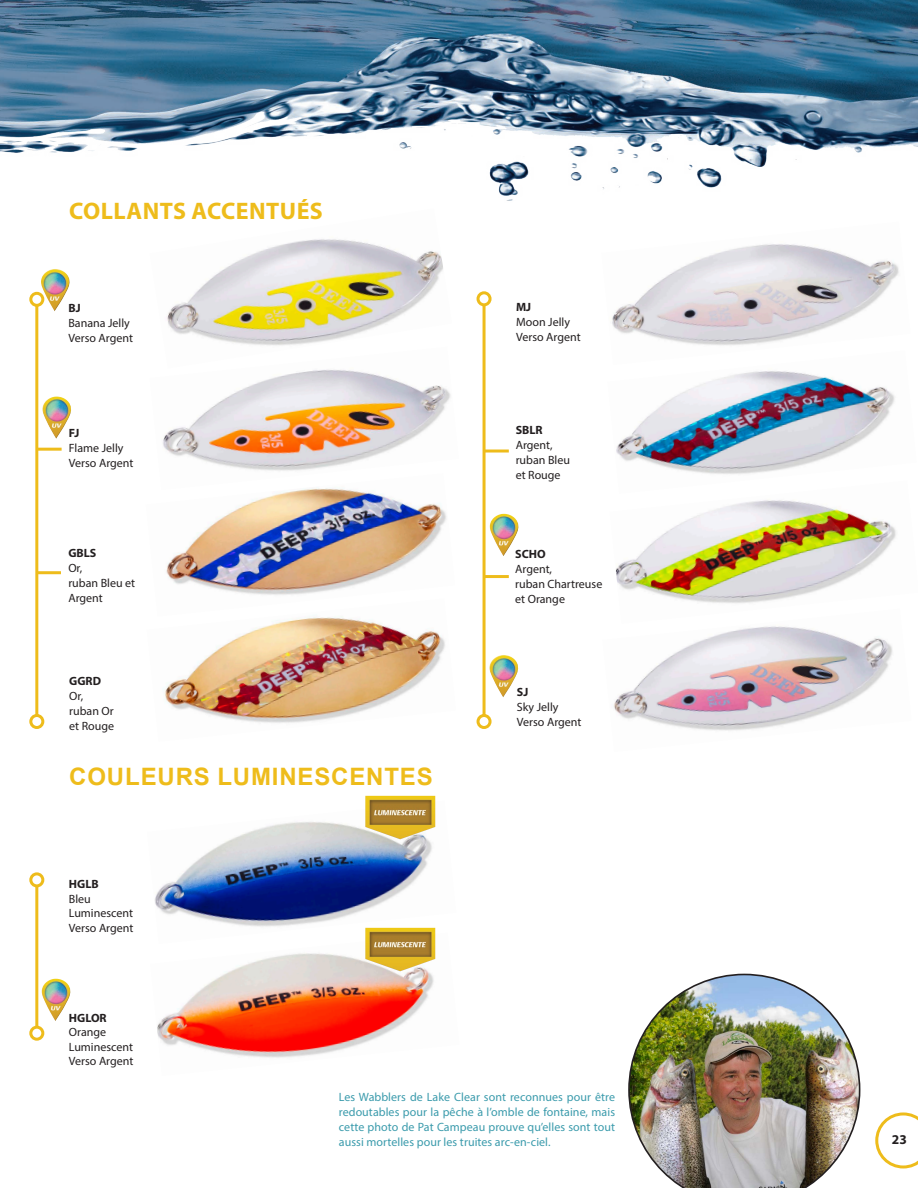
<style>
.page{position:relative;width:918px;height:1188px;background:#fff}
.page>*{position:absolute;margin:0;border:0;box-sizing:border-box;transform-origin:0 0}
.t1{font:700 24px "Arial";letter-spacing:.035em;color:#eebc1b}
.t2{font:700 24px "Myriad Pro";letter-spacing:.02em;color:#eebc1b}
.t3{font:700 13.5px "Myriad Pro";color:#231f20}
.t4{font:12px/15px "Myriad Pro";color:#231f20}
.t5{font:12px/15px "Myriad Pro";letter-spacing:.005em;color:#3b9bac;text-align:justify}
.t6{font:700 12px "Myriad Pro";color:#231f20}
</style>
<div class="page">
<img style="left:0;top:0;width:918px;height:201px">
<svg style="left:875px;top:1112px;width:43px;height:56px"></svg>
<hr style="left:37px;top:448px;width:25px;height:3px;background:#eebc1b">
<hr style="left:36px;top:571px;width:25px;height:3px;background:#eebc1b">
<img style="left:616px;top:371px;width:279px;height:103px">
<img style="left:616px;top:500px;width:280px;height:104px">
<img style="left:166px;top:490px;width:281px;height:105px">
<img style="left:165px;top:616px;width:280px;height:107px">
<img style="left:167px;top:239px;width:276px;height:107px">
<img style="left:39px;top:269px;width:31px;height:42px">
<img style="left:489px;top:514px;width:30px;height:42px">
<hr style="left:483px;top:305px;width:3px;height:410px;background:#eebc1b">
<div style="left:477px;top:291px;width:15px;height:15px;border:3px solid #eebc1b;border-radius:50%"></div>
<div style="left:477px;top:714px;width:15px;height:15px;border:3px solid #eebc1b;border-radius:50%"></div>
<hr style="left:484px;top:450px;width:25px;height:3px;background:#eebc1b">
<hr style="left:484px;top:575px;width:25px;height:3px;background:#eebc1b">
<img style="left:489px;top:655px;width:30px;height:42px">
<img style="left:42px;top:396px;width:29px;height:43px">
<img style="left:163px;top:369px;width:288px;height:121px">
<img style="left:612px;top:244px;width:287px;height:102px">
<img style="left:614px;top:626px;width:279px;height:105px">
<hr style="left:35px;top:305px;width:3px;height:410px;background:#eebc1b">
<div style="left:29px;top:292px;width:15px;height:15px;border:3px solid #eebc1b;border-radius:50%"></div>
<div style="left:29px;top:714px;width:15px;height:15px;border:3px solid #eebc1b;border-radius:50%"></div>
<hr style="left:35px;top:886px;width:3px;height:141px;background:#eebc1b">
<div style="left:29px;top:872px;width:15px;height:15px;border:3px solid #eebc1b;border-radius:50%"></div>
<div style="left:29px;top:1026px;width:15px;height:15px;border:3px solid #eebc1b;border-radius:50%"></div>
<img style="left:155px;top:801px;width:281px;height:132px">
<img style="left:157px;top:933px;width:279px;height:125px">
<img style="left:41px;top:979px;width:30px;height:42px">
<img style="left:628px;top:974px;width:232px;height:214px">
<img style="left:365px;top:796px;width:70px;height:43px">
<img style="left:365px;top:928px;width:70px;height:43px">
<p class="t2" style="left:69px;top:197px;width:255px">COLLANTS ACCENTUÉS</p>
<p class="t6" style="left:68px;top:301px;width:14px">BJ</p>
<p class="t4" style="left:68px;top:315px;width:63px">Banana Jelly</p>
<p class="t4" style="left:68px;top:330px;width:66px">Verso Argent</p>
<p class="t6" style="left:69px;top:426px;width:12px">FJ</p>
<p class="t4" style="left:69px;top:440px;width:56px">Flame Jelly</p>
<p class="t4" style="left:69px;top:455px;width:66px">Verso Argent</p>
<p class="t6" style="left:68px;top:546px;width:30px">GBLS</p>
<p class="t4" style="left:68px;top:560px;width:16px">Or,</p>
<p class="t4" style="left:68px;top:575px;width:68px">ruban Bleu et<br>Argent</p>
<p class="t6" style="left:69px;top:674px;width:33px">GGRD</p>
<p class="t4" style="left:69px;top:688px;width:16px">Or,</p>
<p class="t4" style="left:69px;top:703px;width:46px">ruban Or</p>
<p class="t4" style="left:69px;top:718px;width:46px">et Rouge</p>
<p class="t1" style="left:69px;top:760px;width:365px">COULEURS LUMINESCENTES</p>
<p class="t6" style="left:69px;top:878px;width:31px">HGLB</p>
<p class="t4" style="left:69px;top:891px;width:23px">Bleu</p>
<p class="t4" style="left:69px;top:906px;width:66px">Luminescent</p>
<p class="t4" style="left:69px;top:920px;width:66px">Verso Argent</p>
<p class="t6" style="left:69px;top:1011px;width:39px">HGLOR</p>
<p class="t4" style="left:69px;top:1024px;width:39px">Orange</p>
<p class="t4" style="left:69px;top:1039px;width:66px">Luminescent</p>
<p class="t4" style="left:69px;top:1053px;width:66px">Verso Argent</p>
<p class="t6" style="left:516px;top:300px;width:17px">MJ</p>
<p class="t4" style="left:516px;top:314px;width:55px">Moon Jelly</p>
<p class="t4" style="left:516px;top:329px;width:66px">Verso Argent</p>
<p class="t6" style="left:516px;top:424px;width:28px">SBLR</p>
<p class="t4" style="left:516px;top:438px;width:38px">Argent,</p>
<p class="t4" style="left:516px;top:453px;width:56px">ruban Bleu</p>
<p class="t4" style="left:516px;top:468px;width:46px">et Rouge</p>
<p class="t6" style="left:515px;top:547px;width:32px">SCHO</p>
<p class="t4" style="left:515px;top:561px;width:38px">Argent,</p>
<p class="t4" style="left:515px;top:576px;width:89px">ruban Chartreuse et Orange</p>
<p class="t6" style="left:517px;top:685px;width:13px">SJ</p>
<p class="t4" style="left:517px;top:699px;width:43px">Sky Jelly</p>
<p class="t4" style="left:517px;top:714px;width:66px">Verso Argent</p>
<p class="t5" style="left:339px;top:1089px;width:278px">Les Wabblers de Lake Clear sont reconnues pour être redoutables pour la pêche à l’omble de fontaine, mais cette photo de Pat Campeau prouve qu’elles sont tout aussi mortelles pour les truites arc-en-ciel.</p>
<p class="t3" style="left:892px;top:1132px;width:16px">23</p>
</div>
